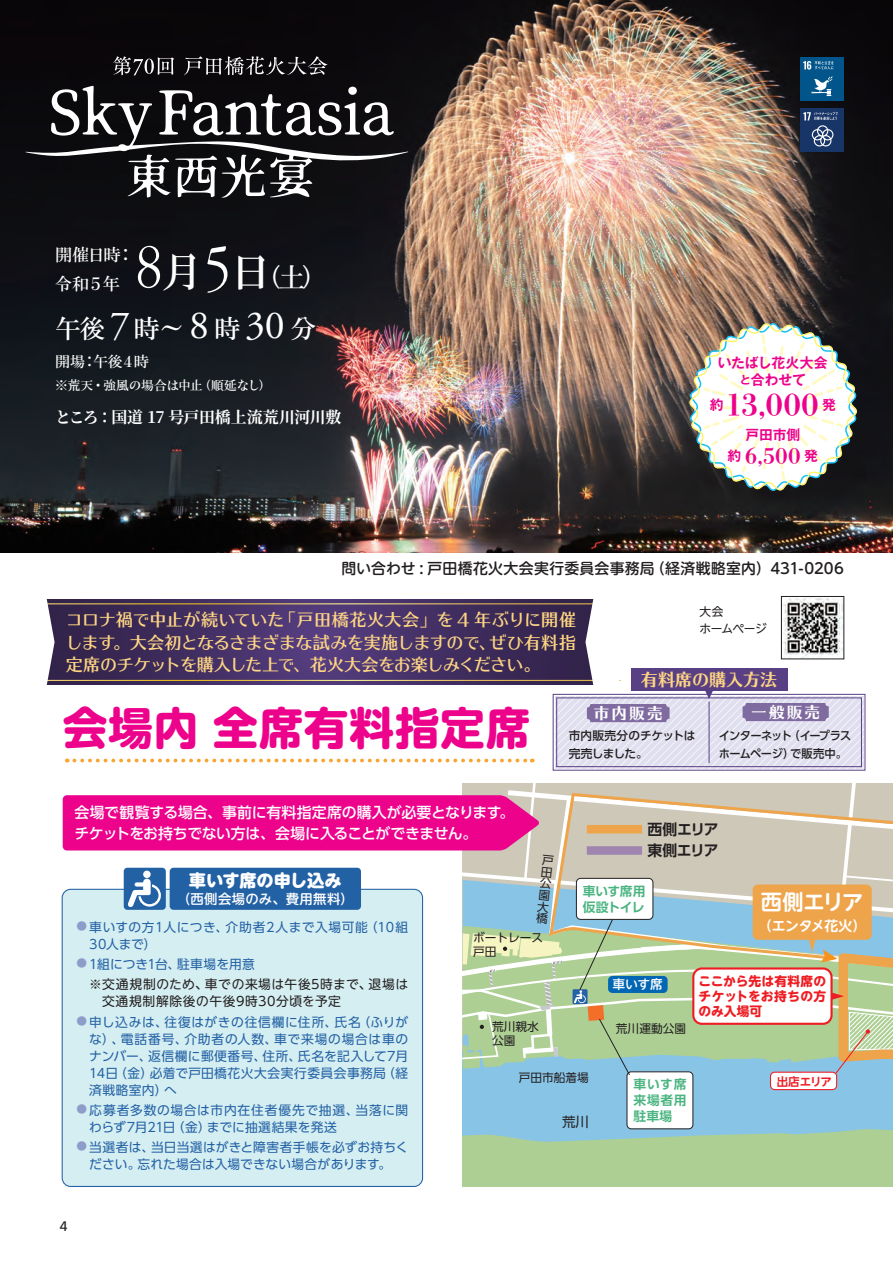
<style>
.page{position:relative;width:893px;height:1263px;background:#fff}
.page>*{position:absolute;margin:0;border:0;box-sizing:border-box;transform-origin:0 0}
.t1{font:700 44.7px "UD Shin M Go Pro";letter-spacing:.02em;color:#ed028c}
.t2{font:800 29.7px "P Shuei F Ogo B Kana Std N";color:#ed028c}
.t3{font:700 26.55px "Ro H Mincho Std";color:#fff}
.t4{font:700 25.5px "Ro H Mincho Std";color:#fff}
.t5{font:800 21.3px "P Shuei F Ogo B Kana Std N";color:#ed028c}
.t6{font:700 21.3px "UD Shin M Go Pro De";letter-spacing:-.045em;color:#fff}
.t7{font:800 17.25px "UD Shin M Go Pro";letter-spacing:-.01em;color:#fff}
.t8{font:16.95px/22.4px "UD Typos 512 Std";letter-spacing:-.015em;color:#fed583;text-align:justify}
.t9{font:700 16.95px/29.1px "Ro H Mincho Std";letter-spacing:-.01em;color:#fff}
.t10{font:16.95px "UD Typos 515 Std";letter-spacing:.005em;color:#fed583}
.t11{font:700 15.9px "Source Han Serif";letter-spacing:-.025em;color:#fff}
.t12{font:15.45px "UD Typos 515 Std";letter-spacing:.15em;color:#fff}
.t13{font:500 14.85px/20.2px "UD Shin Go Pro";letter-spacing:-.02em;color:#fff}
.t14{font:500 14.85px "UD Shin M Go Pro";letter-spacing:.015em;color:#231f20}
.t15{font:700 14.85px/21.3px "UD Shin Go Pro De";letter-spacing:-.055em;color:#231f20}
.t16{font:700 14.85px "Ro H Mincho Std";letter-spacing:.04em;color:#fff}
.t17{font:700 13.8px/17px "Gothic MB101 Pr 6 De";letter-spacing:-.01em;color:#ed028c;text-align:center}
.t18{font:700 13.8px "UD Shin M Go Pro De";letter-spacing:-.025em;color:#fff}
.t19{font:13.8px "Frutiger LT Std";color:#231f20}
.t20{font:13.5px "UD Shin Go Pro";color:#231f20}
.t21{font:500 13.35px "UD Shin M Go Pro";letter-spacing:.025em;color:#fff}
.t22{font:12.75px/17px "UD Shin Go Pro";letter-spacing:.025em;color:#2361a5}
.t23{font:12.75px/17px "UD Shin Go Pro";letter-spacing:.045em;color:#2361a5}
.t24{font:12.75px/17px "UD Shin M Go Pro";letter-spacing:.045em;color:#231f20}
.t25{font:700 12.75px/14.9px "UD Shin M Go Pro";letter-spacing:.005em;color:#ee1d23;text-align:justify}
.t26{font:700 12.75px "Ro H Min Sink Std";letter-spacing:-.03em;color:#fff}
.t27{font:12.75px "UD Shin Go Pro";letter-spacing:.005em;color:#2361a5}
.t28{font:700 12.75px/15.9px "UD Shin Go Pro De";letter-spacing:.025em;color:#4ab480;text-align:justify}
.t29{font:700 12.75px/15.9px "UD Shin Go Pro De";letter-spacing:-.025em;color:#4ab480}
.t30{font:500 12.75px "UD Shin M Go Pro";color:#fff}
.t31{font:11.7px/11.7px "UD Shin Go Pro";color:#231f20}
.t32{font:500 11.7px/18px "UD Shin Go Pro";letter-spacing:-.04em;color:#231f20;scale:.96 1}
.t33{font:500 11.7px/18px "UD Shin Go Pro";letter-spacing:-.01em;color:#231f20}
.t34{font:11.7px/17px "UD Shin M Go Pro";letter-spacing:-.04em;color:#231f20}
.t35{font:700 11.4px "UD Shin Go NT Pro De";letter-spacing:-.05em;color:#ee1d23}
.s1{font-family:"Apple Garamond";font-weight:300;font-size:63.75px}
.s2{font-size:41.4px}
.s3{font-family:"Adobe Garamond Pro";font-weight:400;font-size:39.9px}
.s4{font-size:26.55px}
.s5{font-size:11.1px}
.s6{font-family:"Gothic MB101 Pr 6 De";font-weight:700;font-size:13.8px}
.s7{font-size:10.65px;color:#8c9dca}
</style>
<div class="page">
<svg style="left:55px;top:600px;width:497px;height:85px;background:#433063"></svg>
<hr style="left:47px;top:680px;width:573px;height:1px;background:#fff">
<hr style="left:47px;top:603px;width:569px;height:1px;background:#fff">
<svg style="left:46px;top:599px;width:9px;height:86px"></svg>
<img style="left:0;top:0;width:893px;height:553px">
<svg style="left:688px;top:323px;width:170px;height:169px"></svg>
<svg style="left:63px;top:783px;width:830px;height:403px;background:#c6c7cb"></svg>
<svg style="left:74px;top:759px;width:459px;height:3px"></svg>
<div style="left:801px;top:57px;width:43px;height:44px;background:#01558a"></div>
<svg style="left:811px;top:76px;width:21px;height:20px"></svg>
<svg style="left:803px;top:61px;width:31px;height:9px"></svg>
<div style="left:801px;top:108px;width:43px;height:44px;background:#183567"></div>
<svg style="left:803px;top:112px;width:35px;height:34px"></svg>
<div style="left:587px;top:825px;width:55px;height:8px;background:#eea44b"></div>
<div style="left:587px;top:846px;width:55px;height:9px;background:#9f85af"></div>
<svg style="left:113px;top:56px;width:61px;height:19px"></svg>
<svg style="left:184px;top:56px;width:144px;height:19px;background:#3e3c3f"></svg>
<svg style="left:26px;top:86px;width:382px;height:112px;background:#3a3a3c"></svg>
<svg style="left:552px;top:596px;width:314px;height:175px"></svg>
<div style="left:743px;top:703px;width:86px;height:18px;background:#7f6b9f;border-radius:3px"></div>
<div style="left:587px;top:704px;width:82px;height:18px;background:#7f6b9f;border-radius:3px"></div>
<hr style="left:709px;top:701px;width:1px;height:62px;background:#594085">
<h3 class="t3" style="left:136px;top:261px;width:194px"><span class="s1">8</span><span class="s2">月</span><span class="s1">5</span><span class="s2">日</span>（土）</h3>
<h3 class="t4" style="left:55px;top:312px;width:262px">午後<span class="s3">7</span>時<span class="s4">〜</span><span class="s3">8</span>時<span class="s3">30</span>分</h3>
<h3 class="t9" style="left:55px;top:240px;width:80px">開催日時：令和5年</h3>
<p class="t16" style="left:55px;top:352px;width:95px">開場：午後4時</p>
<p class="t26" style="left:55px;top:377px;width:218px">※荒天・強風の場合は中止（順延なし）</p>
<p class="t11" style="left:55px;top:408px;width:288px">ところ：国道 17 号戸田橋上流荒川河川敷</p>
<p class="t17" style="left:718px;top:354px;width:111px">いたばし花火大会<span class="s5">と</span>合わせて</p>
<h2 class="t2" style="left:710px;top:384px;width:128px"><sup>約</sup>13,000 <sup>発</sup></h2>
<p class="t17" style="left:745px;top:426px;width:56px">戸田市側</p>
<h3 class="t5" style="left:728px;top:441px;width:92px"><span class="s6">約</span> 6,500 <span class="s6">発</span></h3>
<p class="t14" style="left:341px;top:557px;width:504px">問い合わせ : 戸田橋花火大会実行委員会事務局（経済戦略室内）431-0206</p>
<p class="t34" style="left:699px;top:603px;width:69px">大会<br>ホームページ</p>
<h3 class="t8" style="left:66px;top:608px;width:512px">コロナ禍で中止が続いていた「戸田橋花火大会」を 4 年ぶりに開催します。大会初となるさまざまな試みを実施しますので、ぜひ有料指定席のチケットを購入した上で、花火大会をお楽しみください。</h3>
<h3 class="t10" style="left:641px;top:665px;width:138px">有料席の購入方法</h3>
<p class="t12" style="left:751px;top:699px;width:70px">一般販売</p>
<p class="t32" style="left:719px;top:726px;width:140px">インターネット（イープラスホームページ）で販売中。</p>
<p class="t12" style="left:594px;top:700px;width:70px">市内販売</p>
<h1 class="t1" style="left:63px;top:692px;width:469px">会場内 全席有料指定席</h1>
<p class="t33" style="left:569px;top:726px;width:128px">市内販売分のチケットは完売しました。</p>
<p class="t13" style="left:74px;top:802px;width:442px">会場で観覧する場合、事前に有料指定席の購入が必要となります。チケットをお持ちでない方は、会場に入ることができません。</p>
<p class="t15" style="left:647px;top:818px;width:73px">西側エリア東側エリア</p>
<p class="t31" style="left:543px;top:853px;width:7px;text-align:justify;rotate:6deg">戸田公園大橋</p>
<h3 class="t7" style="left:189px;top:866px;width:154px">車いす席の申し込み</h3>
<p class="t21" style="left:177px;top:888px;width:178px">（西側会場のみ、費用無料）</p>
<p class="t29" style="left:583px;top:882px;width:64px">車いす席用仮設トイレ</p>
<h3 class="t6" style="left:761px;top:885px;width:104px">西側エリア</h3>
<p class="t18" style="left:758px;top:915px;width:110px">（エンタメ花火）</p>
<p class="t22" style="left:89px;top:918px;width:320px;text-indent:-13px"><span class="s7">●</span> 車いすの方1人につき、介助者2人まで入場可能（10組<br>30人まで）</p>
<p class="t27" style="left:77px;top:954px;width:180px"><span class="s7">●</span> 1組につき1台、駐車場を用意</p>
<p class="t24" style="left:102px;top:975px;width:308px;text-indent:-13px">※交通規制のため、車での来場は午後5時まで、退場は交通規制解除後の午後9時30分頃を予定</p>
<p class="t22" style="left:89px;top:1013px;width:320px;text-align:justify;text-indent:-13px"><span class="s7">●</span> 申し込みは、往復はがきの往信欄に住所、氏名（ふりがな）、電話番号、介助者の人数、車で来場の場合は車のナンバー、返信欄に郵便番号、住所、氏名を記入して7月14日（金）必着で戸田橋花火大会実行委員会事務局（経済戦略室内）へ</p>
<p class="t23" style="left:89px;top:1101px;width:320px;text-indent:-13px"><span class="s7">●</span> 応募者多数の場合は市内在住者優先で抽選、当落に関わらず7月21日（金）までに抽選結果を発送</p>
<p class="t22" style="left:77px;top:1138px;width:333px;text-align:center"><span class="s7">●</span> 当選者は、当日当選はがきと障害者手帳を必ずお持ちください。忘れた場合は入場できない場合があります。</p>
<p class="t31" style="left:473px;top:930px;width:72px;line-height:13.8px">ボートレース戸田</p>
<p class="t25" style="left:699px;top:973px;width:129px">ここから先は有料席のチケットをお持ちの方のみ入場可</p>
<p class="t30" style="left:612px;top:974px;width:52px">車いす席</p>
<p class="t31" style="left:492px;top:1019px;width:48px;line-height:13.8px">荒川親水公園</p>
<p class="t31" style="left:616px;top:1022px;width:72px">荒川運動公園</p>
<p class="t31" style="left:519px;top:1071px;width:72px">戸田市船着場</p>
<p class="t35" style="left:777px;top:1072px;width:57px">出店エリア</p>
<p class="t28" style="left:633px;top:1076px;width:55px">車いす席来場者用駐車場</p>
<p class="t20" style="left:562px;top:1111px;width:29px">荒川</p>
<p class="t19" style="left:60px;top:1218px;width:9px">4</p>
</div>
